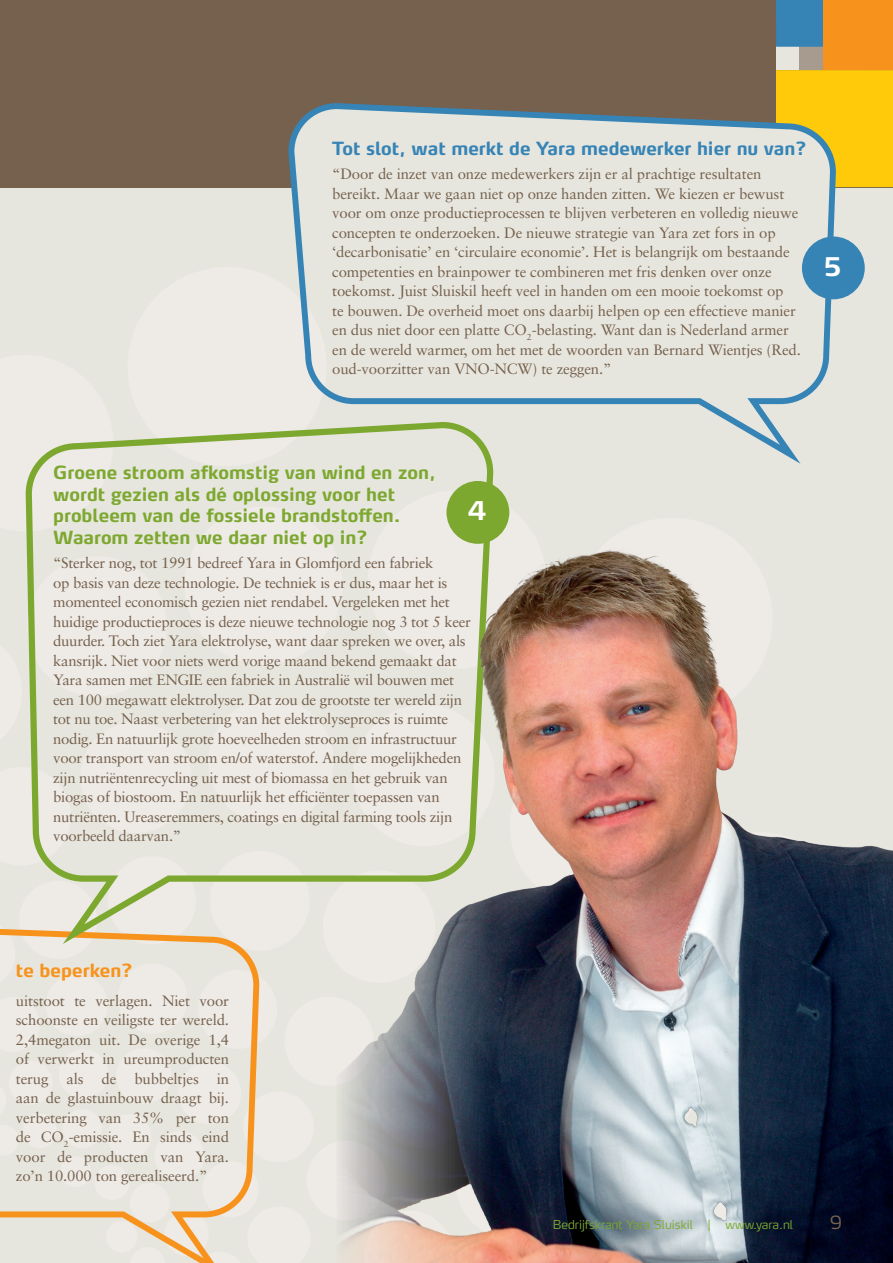
<style>
.page{position:relative;width:893px;height:1263px;background:#e7e6de}
.page>*{position:absolute;margin:0;border:0;box-sizing:border-box;transform-origin:0 0}
.t1{font:700 25.5px "Max LF";color:#fff}
.t2{font:700 18px/21.6px "Max LF";color:#7da830}
.t3{font:700 18px "Max LF";color:#3684b6}
.t4{font:700 18px "Max LF";color:#f7931d}
.t5{font:300 18px "Max LF";color:#75614d}
.broodtekst{font:15px/19.5px "Sabon";letter-spacing:-.02em;color:#75614d}
.t6{font:300 12px "Max LF";color:#7da830}
</style>
<div class="page">
<div style="left:0;top:0;width:893px;height:187px;background:#75614d"></div>
<div style="left:823px;top:0;width:70px;height:70px;background:#f7931d"></div>
<div style="left:776px;top:70px;width:117px;height:117px;background:#feca0a"></div>
<div style="left:776px;top:47px;width:47px;height:23px;background:#e7e6de"></div>
<div style="left:799px;top:47px;width:24px;height:23px;background:#a79a8f"></div>
<div style="left:776px;top:0;width:47px;height:47px;background:#3684b6"></div>
<svg style="left:0;top:929px;width:259px;height:334px"></svg>
<svg style="left:26px;top:431px;width:467px;height:513px"></svg>
<img style="left:336px;top:472px;width:557px;height:791px">
<svg style="left:288px;top:103px;width:548px;height:361px"></svg>
<div style="left:802px;top:236px;width:63px;height:63px;background:#3684b6;border-radius:50%"></div>
<p class="t3" style="left:332px;top:137px;width:476px">Tot slot, wat merkt de Yara medewerker hier nu van?</p>
<p class="broodtekst" style="left:332px;top:164px;width:470px">“Door de inzet van onze medewerkers zijn er al prachtige resultaten bereikt. Maar we gaan niet op onze handen zitten. We kiezen er bewust voor om onze productieprocessen te blijven verbeteren en volledig nieuwe concepten te onderzoeken. De nieuwe strategie van Yara zet fors in op ‘decarbonisatie’ en ‘circulaire economie’. Het is belangrijk om bestaande competenties en brainpower te combineren met fris denken over onze toekomst. Juist Sluiskil heeft veel in handen om een mooie toekomst op<br>te bouwen. De overheid moet ons daarbij helpen op een effectieve manier en dus niet door een platte CO<sub>2</sub>-belasting. Want dan is Nederland armer en de wereld warmer, om het met de woorden van Bernard Wientjes (Red. oud-voorzitter van VNO-NCW) te zeggen.”</p>
<p class="t1" style="left:824px;top:250px;width:19px">5</p>
<p class="t2" style="left:53px;top:461px;width:384px">Groene stroom afkomstig van wind en zon, wordt gezien als dé oplossing voor het probleem van de fossiele brandstoffen.<br>Waarom zetten we daar niet op in?</p>
<p class="broodtekst" style="left:53px;top:553px;width:419px">“Sterker nog, tot 1991 bedreef Yara in Glomfjord een fabriek<br>op basis van deze technologie. De techniek is er dus, maar het is momenteel economisch gezien niet rendabel. Vergeleken met het huidige productieproces is deze nieuwe technologie nog 3 tot 5 keer duurder. Toch ziet Yara elektrolyse, want daar spreken we over, als kansrijk. Niet voor niets werd vorige maand bekend gemaakt dat Yara samen met ENGIE een fabriek in Australië wil bouwen met een 100 megawatt elektrolyser. Dat zou de grootste ter wereld zijn tot nu toe. Naast verbetering van het elektrolyseproces is ruimte nodig. En natuurlijk grote hoeveelheden stroom en infrastructuur voor transport van stroom en/of waterstof. Andere mogelijkheden zijn nutriëntenrecycling uit mest of biomassa en het gebruik van biogas of biostoom. En natuurlijk het efficiënter toepassen van nutriënten. Ureaseremmers, coatings en digital farming tools zijn voorbeeld daarvan.”</p>
<p class="t1" style="left:467px;top:495px;width:21px">4</p>
<p class="t4" style="left:16px;top:959px;width:118px">te beperken?</p>
<p class="broodtekst" style="left:16px;top:990px;width:215px;text-align:justify">uitstoot te verlagen. Niet voor schoonste en veiligste ter wereld.<br>2,4megaton uit. De overige 1,4 of verwerkt in ureumproducten terug als de bubbeltjes in aan de glastuinbouw draagt bij. verbetering van 35% per ton de CO<sub>2</sub>-emissie. En sinds eind voor de producten van Yara. zo’n 10.000 ton gerealiseerd.”</p>
<p class="t6" style="left:553px;top:1217px;width:242px">Bedrijfskrant Yara Sluiskil | www.yara.nl</p>
<p class="t5" style="left:830px;top:1211px;width:14px">9</p>
</div>
